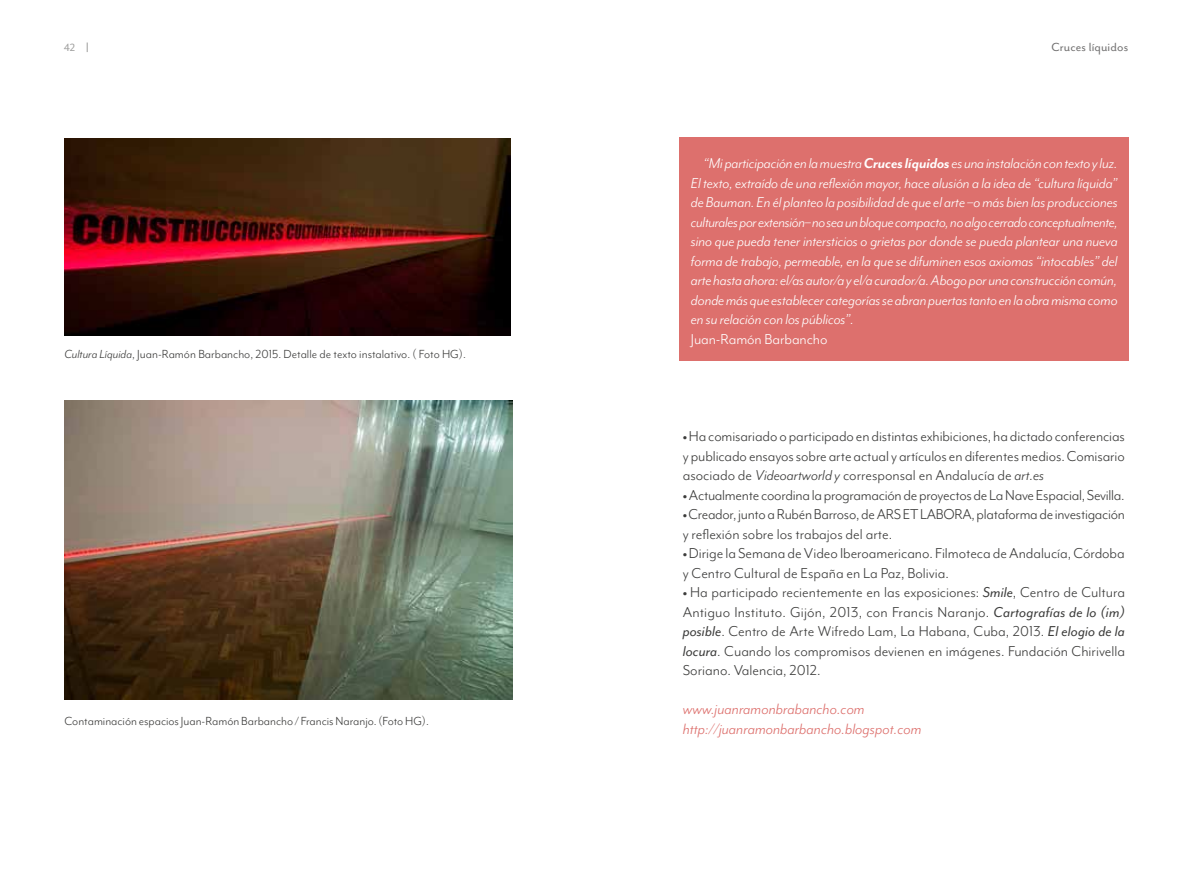
<style>
.page{position:relative;width:1191px;height:893px;background:#fff}
.page>*{position:absolute;margin:0;border:0;box-sizing:border-box;transform-origin:0 0}
.t1{font:italic 17.25px/19.5px "Mr Eaves Mod OT";color:#dd706d}
.t2{font:16.5px/19.5px "Mr Eaves Mod OT";letter-spacing:-.005em;color:#3c3c3b;text-align:justify}
.t3{font:italic 16.5px/19.5px "Mr Eaves Mod OT";letter-spacing:-.005em;color:#fff;text-align:justify}
.t4{font:16.5px "Mr Eaves Mod OT";letter-spacing:-.005em;color:#fff}
.t5{font:13.5px "Mr Eaves Mod OT";color:#3c3c3b}
.t6{font:13.5px "Mr Eaves San OT";letter-spacing:.01em;color:#706f6f}
.t7{font:12px "Mr Eaves Mod OT";color:#9d9d9c}
.s1{font-style:italic}
.s2{font-weight:700}
.s3{font-family:"Agfa Rotis Sans Serif";font-size:9px}
</style>
<div class="page">
<div style="left:679px;top:137px;width:449px;height:224px;background:#dd706d"></div>
<img style="left:64px;top:138px;width:447px;height:197px">
<img style="left:64px;top:401px;width:448px;height:298px">
<p class="t7" style="left:64px;top:41px;width:13px">42</p>
<p class="t6" style="left:1051px;top:39px;width:78px">Cruces líquidos</p>
<p class="t5" style="left:64px;top:346px;width:403px"><span class="s1">Cultura Líquida</span>, Juan-Ramón Barbancho, 2015. Detalle de texto instalativo. ( Foto HG).</p>
<p class="t5" style="left:64px;top:713px;width:366px">Contaminación espacios Juan-Ramón Barbancho / Francis Naranjo. (Foto HG).</p>
<p class="t3" style="left:691px;top:154px;width:428px;text-indent:13px">“Mi participación en la muestra <span class="s2">Cruces líquidos</span> es una instalación con texto y luz.<br>El texto, extraído de una reflexión mayor, hace alusión a la idea de “cultura líquida” de Bauman. En él planteo la posibilidad de que el arte –o más bien las producciones culturales por extensión– no sea un bloque compacto, no algo cerrado conceptualmente, sino que pueda tener intersticios o grietas por donde se pueda plantear una nueva forma de trabajo, permeable, en la que se difuminen esos axiomas “intocables” del arte hasta ahora: el/as autor/a y el/a curador/a. Abogo por una construcción común, donde más que establecer categorías se abran puertas tanto en la obra misma como en su relación con los públicos”.</p>
<p class="t4" style="left:691px;top:330px;width:138px">Juan-Ramón Barbancho</p>
<p class="t2" style="left:682px;top:427px;width:444px"><span class="s3">•</span> Ha comisariado o participado en distintas exhibiciones, ha dictado conferencias y publicado ensayos sobre arte actual y artículos en diferentes medios. Comisario asociado de <span class="s1">Videoartworld y</span> corresponsal en Andalucía de <span class="s1">art.es</span></p>
<p class="t2" style="left:682px;top:485px;width:443px"><span class="s3">•</span> Actualmente coordina la programación de proyectos de La Nave Espacial, Sevilla.</p>
<p class="t2" style="left:682px;top:505px;width:443px"><span class="s3">•</span> Creador, junto a Rubén Barroso, de ARS ET LABORA, plataforma de investigación y reflexión sobre los trabajos del arte.</p>
<p class="t2" style="left:682px;top:544px;width:443px"><span class="s3">•</span> Dirige la Semana de Video Iberoamericano. Filmoteca de Andalucía, Córdoba y Centro Cultural de España en La Paz, Bolivia.</p>
<p class="t2" style="left:682px;top:583px;width:444px"><span class="s3">•</span> Ha participado recientemente en las exposiciones: <span class="s1">Smile</span>, Centro de Cultura Antiguo Instituto. Gijón, 2013, con Francis Naranjo. <span class="s1">Cartografías de lo (im) posible</span>. Centro de Arte Wifredo Lam, La Habana, Cuba, 2013. <span class="s1">El elogio de la locura</span>. Cuando los compromisos devienen en imágenes. Fundación Chirivella Soriano. Valencia, 2012.</p>
<p class="t1" style="left:682px;top:699px;width:240px">www.juanramonbrabancho.com http://juanramonbarbancho.blogspot.com</p>
</div>
